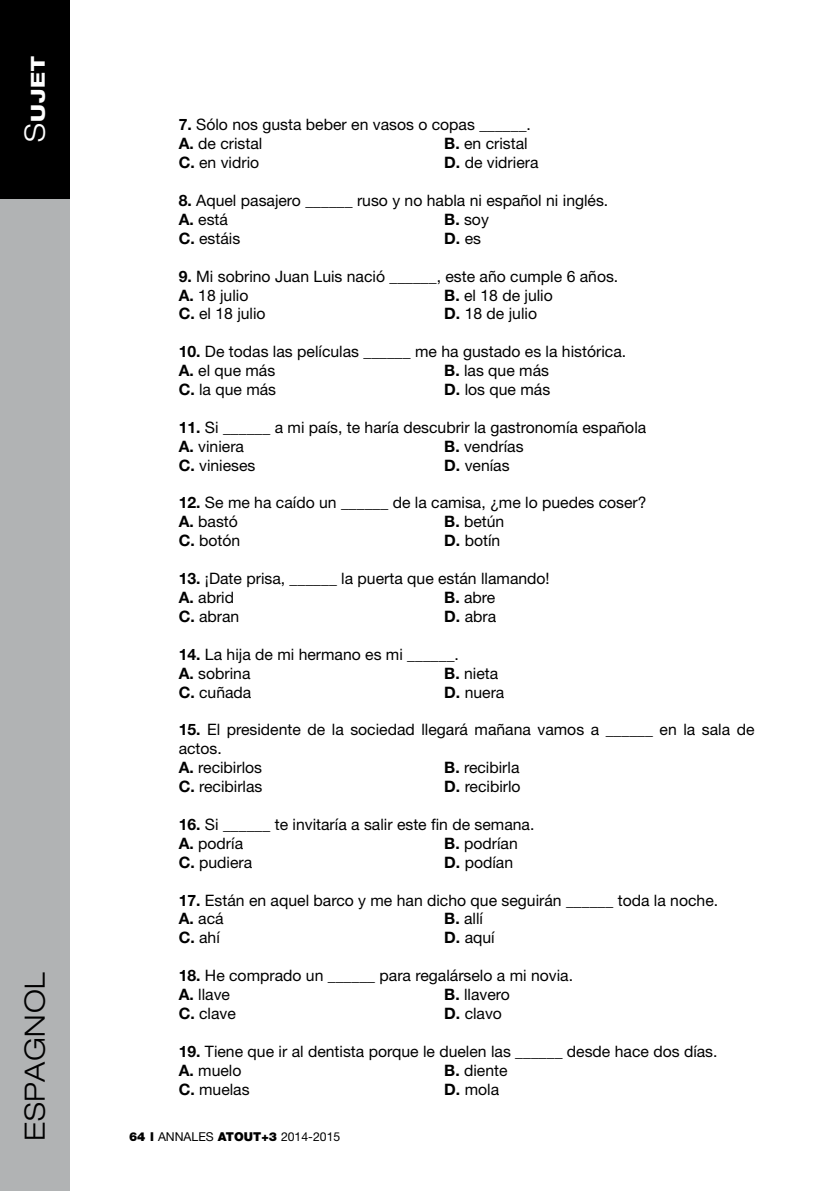
<style>
.page{position:relative;width:819px;height:1191px;background:#fff}
.page>*{position:absolute;margin:0;border:0;box-sizing:border-box;transform-origin:0 0}
.t1{font:300 expanded 28px "Helvetica Neue LT Std";letter-spacing:.03em;color:#000}
.t2{font:800 expanded 19.25px "Helvetica Neue LT Std";color:#fff}
.t3{font:15.75px/18.9px "Helvetica Neue LT Std";color:#000}
.t4{font:700 15.75px "Helvetica Neue LT Std";color:#000}
.t5{font:12.25px "Helvetica Neue LT Std";color:#000}
.s1{font-weight:300;font-size:28px}
.s2{font-weight:700}
.s3{font-weight:400}
.s4{font-weight:900}
</style>
<div class="page">
<div style="left:0;top:0;width:69px;height:1191px;background:#b1b3b4"></div>
<div style="left:0;top:0;width:69px;height:198px;background:#000"></div>
<p class="t2" style="left:25px;top:142px;width:87px;rotate:-90deg"><span class="s1">S</span>ujet</p>
<h1 class="t1" style="left:18px;top:1141px;width:171px;rotate:-90deg">espagnol</h1>
<p class="t3" style="left:179px;top:115px;width:354px"><span class="s2">7.</span> Sólo nos gusta beber en vasos o copas ______.<br><span class="s2">A.</span> de cristal</p>
<p class="t3" style="left:444px;top:134px;width:85px"><span class="s2">B.</span> en cristal</p>
<p class="t3" style="left:179px;top:153px;width:82px"><span class="s2">C.</span> en vidrio</p>
<p class="t3" style="left:444px;top:153px;width:96px"><span class="s2">D.</span> de vidriera</p>
<p class="t3" style="left:179px;top:191px;width:431px"><span class="s2">8.</span> Aquel pasajero ______ ruso y no habla ni español ni inglés.<br><span class="s2">A.</span> está</p>
<p class="t3" style="left:444px;top:210px;width:46px"><span class="s2">B.</span> soy</p>
<p class="t3" style="left:179px;top:228px;width:63px"><span class="s2">C.</span> estáis</p>
<p class="t4" style="left:444px;top:228px;width:38px">D. <span class="s3">es</span></p>
<p class="t3" style="left:179px;top:266px;width:441px"><span class="s2">9.</span> Mi sobrino Juan Luis nació ______, este año cumple 6 años.<br><span class="s2">A.</span> 18 julio</p>
<p class="t3" style="left:444px;top:285px;width:110px"><span class="s2">B.</span> el 18 de julio</p>
<p class="t3" style="left:179px;top:304px;width:88px"><span class="s2">C.</span> el 18 julio</p>
<p class="t3" style="left:444px;top:304px;width:94px"><span class="s2">D.</span> 18 de julio</p>
<p class="t3" style="left:179px;top:342px;width:449px"><span class="s2">10.</span> De todas las películas ______ me ha gustado es la histórica.<br><span class="s2">A.</span> el que más</p>
<p class="t3" style="left:444px;top:361px;width:106px"><span class="s2">B.</span> las que más</p>
<p class="t3" style="left:179px;top:380px;width:99px"><span class="s2">C.</span> la que más</p>
<p class="t3" style="left:444px;top:380px;width:107px"><span class="s2">D.</span> los que más</p>
<p class="t3" style="left:179px;top:417px;width:469px"><span class="s2">11.</span> Si ______ a mi país, te haría descubrir la gastronomía española<br><span class="s2">A.</span> viniera</p>
<p class="t3" style="left:444px;top:436px;width:81px"><span class="s2">B.</span> vendrías</p>
<p class="t3" style="left:179px;top:455px;width:78px"><span class="s2">C.</span> vinieses</p>
<p class="t3" style="left:444px;top:455px;width:67px"><span class="s2">D.</span> venías</p>
<p class="t3" style="left:179px;top:493px;width:469px"><span class="s2">12.</span> Se me ha caído un ______ de la camisa, ¿me lo puedes coser?<br><span class="s2">A.</span> bastó</p>
<p class="t3" style="left:444px;top:512px;width:62px"><span class="s2">B.</span> betún</p>
<p class="t3" style="left:179px;top:531px;width:63px"><span class="s2">C.</span> botón</p>
<p class="t3" style="left:444px;top:531px;width:58px"><span class="s2">D.</span> botín</p>
<p class="t3" style="left:179px;top:569px;width:372px"><span class="s2">13.</span> ¡Date prisa, ______ la puerta que están llamando!<br><span class="s2">A.</span> abrid</p>
<p class="t3" style="left:444px;top:588px;width:53px"><span class="s2">B.</span> abre</p>
<p class="t3" style="left:179px;top:606px;width:62px"><span class="s2">C.</span> abran</p>
<p class="t3" style="left:444px;top:606px;width:53px"><span class="s2">D.</span> abra</p>
<p class="t3" style="left:179px;top:644px;width:282px"><span class="s2">14.</span> La hija de mi hermano es mi ______.<br><span class="s2">A.</span> sobrina</p>
<p class="t3" style="left:444px;top:663px;width:55px"><span class="s2">B.</span> nieta</p>
<p class="t3" style="left:179px;top:682px;width:74px"><span class="s2">C.</span> cuñada</p>
<p class="t3" style="left:444px;top:682px;width:62px"><span class="s2">D.</span> nuera</p>
<p class="t3" style="left:179px;top:720px;width:577px"><span class="s2">15.</span> El presidente de la sociedad llegará mañana vamos a ______ en la sala de actos.<br><span class="s2">A.</span> recibirlos</p>
<p class="t3" style="left:444px;top:758px;width:77px"><span class="s2">B.</span> recibirla</p>
<p class="t3" style="left:179px;top:777px;width:85px"><span class="s2">C.</span> recibirlas</p>
<p class="t3" style="left:444px;top:777px;width:78px"><span class="s2">D.</span> recibirlo</p>
<p class="t3" style="left:179px;top:814px;width:357px"><span class="s2">16.</span> Si ______ te invitaría a salir este fin de semana.<br><span class="s2">A.</span> podría</p>
<p class="t3" style="left:444px;top:833px;width:75px"><span class="s2">B.</span> podrían</p>
<p class="t3" style="left:179px;top:852px;width:75px"><span class="s2">C.</span> pudiera</p>
<p class="t3" style="left:444px;top:852px;width:70px"><span class="s2">D.</span> podían</p>
<p class="t3" style="left:179px;top:890px;width:541px"><span class="s2">17.</span> Están en aquel barco y me han dicho que seguirán ______ toda la noche.<br><span class="s2">A.</span> acá</p>
<p class="t3" style="left:444px;top:909px;width:40px"><span class="s2">B.</span> allí</p>
<p class="t3" style="left:179px;top:928px;width:43px"><span class="s2">C.</span> ahí</p>
<p class="t3" style="left:444px;top:928px;width:52px"><span class="s2">D.</span> aquí</p>
<p class="t3" style="left:179px;top:966px;width:396px"><span class="s2">18.</span> He comprado un ______ para regalárselo a mi novia.<br><span class="s2">A.</span> llave</p>
<p class="t3" style="left:444px;top:984px;width:67px"><span class="s2">B.</span> llavero</p>
<p class="t3" style="left:179px;top:1003px;width:59px"><span class="s2">C.</span> clave</p>
<p class="t3" style="left:444px;top:1003px;width:59px"><span class="s2">D.</span> clavo</p>
<p class="t3" style="left:179px;top:1041px;width:540px"><span class="s2">19.</span> Tiene que ir al dentista porque le duelen las ______ desde hace dos días.<br><span class="s2">A.</span> muelo</p>
<p class="t3" style="left:444px;top:1060px;width:65px"><span class="s2">B.</span> diente</p>
<p class="t3" style="left:179px;top:1079px;width:72px"><span class="s2">C.</span> muelas</p>
<p class="t3" style="left:444px;top:1079px;width:56px"><span class="s2">D.</span> mola</p>
<p class="t5" style="left:129px;top:1129px;width:213px"><span class="s4">64 l</span> ANNALES <span class="s4">ATOUT+3</span> 2014-2015</p>
</div>
